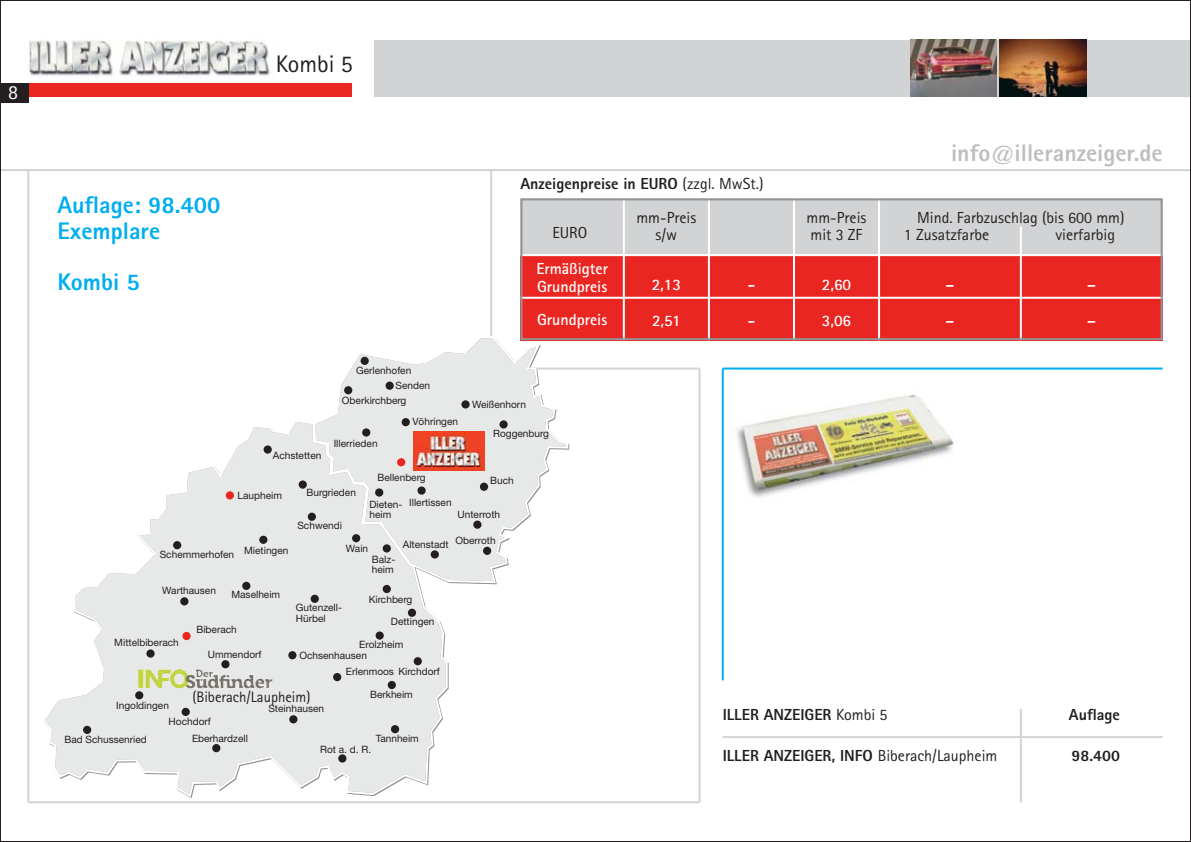
<style>
.page{position:relative;width:1191px;height:842px;background:#fff}
.page>*{position:absolute;margin:0;border:0;box-sizing:border-box;transform-origin:0 0}
.t1{font:800 24px/25.6px "Rotis Sans Serif";color:#00aeef}
.t2{font:800 24px "Rotis Sans Serif";color:#bcbec0}
.t3{font:24px "Rotis Sans Serif";color:#231f20}
.t4{font:20px "Rotis Sans Serif";color:#fff}
.t5{font:800 16px "Rotis Sans Serif";color:#231f20}
.t6{font:16px/17.2px "Rotis Sans Serif";color:#231f20}
.t7{font:700 16px/17.2px "Rotis Sans Serif";color:#fff}
.t8{font:15.2px "Rotis Sans Serif";color:#231f20}
.t9{font:10px/10.8px "Helvetica Neue";color:#231f20}
.s1{font-weight:400}
</style>
<div class="page">
<img style="left:29px;top:40px;width:241px;height:38px">
<div style="left:0;top:83px;width:351px;height:13px;background:#ea2622"></div>
<div style="left:0;top:83px;width:28px;height:20px;background:#231f20"></div>
<div style="left:374px;top:40px;width:817px;height:56px;background:#d1d3d4"></div>
<hr style="left:0;top:169px;width:1191px;height:2px;background:#d1d3d4">
<hr style="left:27px;top:170px;width:2px;height:632px;background:#d1d3d4">
<hr style="left:28px;top:801px;width:671px;height:2px;background:#d1d3d4">
<hr style="left:698px;top:369px;width:2px;height:433px;background:#d1d3d4">
<hr style="left:491px;top:368px;width:208px;height:2px;background:#d1d3d4">
<hr style="left:490px;top:170px;width:2px;height:199px;background:#d1d3d4">
<img style="left:737px;top:393px;width:217px;height:104px">
<hr style="left:722px;top:369px;width:2px;height:311px;background:#00aeef">
<hr style="left:722px;top:368px;width:440px;height:2px;background:#00aeef">
<div style="left:520px;top:198px;width:642px;height:57px;background:#d1d3d4"></div>
<div style="left:520px;top:255px;width:642px;height:85px;background:#ea2622"></div>
<hr style="left:623px;top:198px;width:2px;height:142px;background:#fff">
<hr style="left:708px;top:198px;width:2px;height:142px;background:#fff">
<hr style="left:793px;top:198px;width:2px;height:142px;background:#fff">
<hr style="left:878px;top:198px;width:2px;height:142px;background:#fff">
<hr style="left:520px;top:297px;width:642px;height:2px;background:#fff">
<hr style="left:1019px;top:227px;width:2px;height:113px;background:#fff">
<hr style="left:520px;top:254px;width:642px;height:2px;background:#fff">
<div style="left:520px;top:198px;width:642px;height:142px;border:2px solid #939598"></div>
<hr style="left:722px;top:736px;width:440px;height:2px;background:#d1d3d4">
<hr style="left:1019px;top:709px;width:2px;height:93px;background:#d1d3d4">
<img style="left:910px;top:40px;width:86px;height:56px">
<img style="left:999px;top:40px;width:87px;height:56px">
<svg style="left:325px;top:336px;width:243px;height:247px"></svg>
<svg style="left:43px;top:420px;width:405px;height:377px"></svg>
<div style="left:385px;top:382px;width:9px;height:8px;background:#231f20;border-radius:50%"></div>
<div style="left:360px;top:357px;width:9px;height:8px;background:#231f20;border-radius:50%"></div>
<div style="left:344px;top:386px;width:8px;height:8px;background:#231f20;border-radius:50%"></div>
<div style="left:401px;top:418px;width:9px;height:8px;background:#231f20;border-radius:50%"></div>
<div style="left:362px;top:428px;width:8px;height:9px;background:#231f20;border-radius:50%"></div>
<div style="left:397px;top:458px;width:8px;height:8px;background:#ea2622;border-radius:50%"></div>
<div style="left:375px;top:488px;width:8px;height:9px;background:#231f20;border-radius:50%"></div>
<div style="left:417px;top:486px;width:9px;height:9px;background:#231f20;border-radius:50%"></div>
<div style="left:461px;top:400px;width:8px;height:8px;background:#231f20;border-radius:50%"></div>
<div style="left:499px;top:420px;width:9px;height:9px;background:#231f20;border-radius:50%"></div>
<div style="left:480px;top:483px;width:8px;height:8px;background:#231f20;border-radius:50%"></div>
<div style="left:473px;top:521px;width:8px;height:8px;background:#231f20;border-radius:50%"></div>
<div style="left:431px;top:550px;width:8px;height:8px;background:#231f20;border-radius:50%"></div>
<div style="left:483px;top:547px;width:8px;height:8px;background:#231f20;border-radius:50%"></div>
<svg style="left:263px;top:445px;width:9px;height:9px"></svg>
<div style="left:226px;top:491px;width:8px;height:8px;background:#ea2622;border-radius:50%"></div>
<div style="left:299px;top:480px;width:8px;height:9px;background:#231f20;border-radius:50%"></div>
<div style="left:308px;top:513px;width:8px;height:8px;background:#231f20;border-radius:50%"></div>
<div style="left:352px;top:534px;width:8px;height:8px;background:#231f20;border-radius:50%"></div>
<div style="left:383px;top:544px;width:8px;height:8px;background:#231f20;border-radius:50%"></div>
<div style="left:259px;top:536px;width:8px;height:8px;background:#231f20;border-radius:50%"></div>
<div style="left:173px;top:541px;width:8px;height:8px;background:#231f20;border-radius:50%"></div>
<div style="left:242px;top:582px;width:8px;height:8px;background:#231f20;border-radius:50%"></div>
<div style="left:180px;top:597px;width:8px;height:8px;background:#231f20;border-radius:50%"></div>
<div style="left:182px;top:632px;width:9px;height:8px;background:#ea2622;border-radius:50%"></div>
<div style="left:311px;top:595px;width:8px;height:8px;background:#231f20;border-radius:50%"></div>
<div style="left:383px;top:585px;width:8px;height:8px;background:#231f20;border-radius:50%"></div>
<div style="left:408px;top:609px;width:8px;height:8px;background:#231f20;border-radius:50%"></div>
<svg style="left:375px;top:631px;width:9px;height:9px"></svg>
<div style="left:221px;top:660px;width:8px;height:8px;background:#231f20;border-radius:50%"></div>
<div style="left:146px;top:649px;width:9px;height:9px;background:#231f20;border-radius:50%"></div>
<div style="left:288px;top:651px;width:8px;height:8px;background:#231f20;border-radius:50%"></div>
<div style="left:413px;top:657px;width:9px;height:8px;background:#231f20;border-radius:50%"></div>
<div style="left:333px;top:673px;width:8px;height:8px;background:#231f20;border-radius:50%"></div>
<div style="left:289px;top:715px;width:8px;height:8px;background:#231f20;border-radius:50%"></div>
<div style="left:212px;top:744px;width:8px;height:8px;background:#231f20;border-radius:50%"></div>
<div style="left:182px;top:708px;width:8px;height:8px;background:#231f20;border-radius:50%"></div>
<div style="left:135px;top:691px;width:8px;height:8px;background:#231f20;border-radius:50%"></div>
<div style="left:338px;top:754px;width:8px;height:8px;background:#231f20;border-radius:50%"></div>
<div style="left:391px;top:725px;width:8px;height:8px;background:#231f20;border-radius:50%"></div>
<div style="left:388px;top:681px;width:8px;height:8px;background:#231f20;border-radius:50%"></div>
<div style="left:83px;top:726px;width:8px;height:8px;background:#231f20;border-radius:50%"></div>
<img style="left:413px;top:432px;width:71px;height:38px">
<img style="left:138px;top:669px;width:70px;height:19px">
<p class="t4" style="left:8px;top:85px;width:11px">8</p>
<p class="t1" style="left:57px;top:194px;width:165px">Auflage: 98.400<br>Exemplare</p>
<p class="t1" style="left:57px;top:271px;width:84px">Kombi 5</p>
<p class="t3" style="left:276px;top:56px;width:78px">Kombi 5</p>
<p class="t2" style="left:951px;top:145px;width:213px">info@illeranzeiger.de</p>
<p class="t5" style="left:520px;top:178px;width:244px">Anzeigenpreise in EURO <span class="s1">(zzgl. MwSt.)</span></p>
<p class="t6" style="left:552px;top:225px;width:36px">EURO</p>
<p class="t6" style="left:636px;top:210px;width:61px;text-align:center">mm-Preis s/w</p>
<p class="t6" style="left:806px;top:211px;width:61px">mm-Preis mit 3 ZF</p>
<p class="t6" style="left:904px;top:210px;width:222px;text-indent:13px">Mind. Farbzuschlag (bis 600 mm)<br>1 Zusatzfarbe</p>
<p class="t6" style="left:1055px;top:227px;width:61px">vierfarbig</p>
<p class="t7" style="left:536px;top:262px;width:73px">Ermäßigter<br>Grundpreis</p>
<p class="t7" style="left:537px;top:312px;width:72px">Grundpreis</p>
<p class="t7" style="left:651px;top:278px;width:31px">2,13</p>
<p class="t7" style="left:747px;top:278px;width:9px">-</p>
<p class="t7" style="left:822px;top:278px;width:31px">2,60</p>
<p class="t7" style="left:945px;top:278px;width:10px">–</p>
<p class="t7" style="left:1087px;top:278px;width:10px">–</p>
<p class="t7" style="left:652px;top:313px;width:30px">2,51</p>
<p class="t7" style="left:747px;top:313px;width:9px">-</p>
<p class="t7" style="left:822px;top:313px;width:31px">3,06</p>
<p class="t7" style="left:945px;top:313px;width:10px">–</p>
<p class="t7" style="left:1087px;top:313px;width:10px">–</p>
<p class="t9" style="left:356px;top:366px;width:57px">Gerlenhofen</p>
<p class="t9" style="left:342px;top:396px;width:66px">Oberkirchberg</p>
<p class="t9" style="left:334px;top:439px;width:45px">Illerrieden</p>
<p class="t9" style="left:395px;top:381px;width:36px">Senden</p>
<p class="t9" style="left:472px;top:400px;width:55px">Weißenhorn</p>
<p class="t9" style="left:412px;top:417px;width:47px">Vöhringen</p>
<p class="t9" style="left:493px;top:429px;width:57px">Roggenburg</p>
<p class="t9" style="left:490px;top:475px;width:25px">Buch</p>
<p class="t9" style="left:457px;top:510px;width:44px">Unterroth</p>
<p class="t9" style="left:403px;top:540px;width:94px">Altenstadt Oberroth</p>
<p class="t9" style="left:273px;top:451px;width:50px">Achstetten</p>
<p class="t9" style="left:237px;top:491px;width:46px">Laupheim</p>
<p class="t9" style="left:306px;top:488px;width:51px">Burgrieden</p>
<p class="t9" style="left:297px;top:521px;width:46px">Schwendi</p>
<p class="t9" style="left:244px;top:546px;width:46px">Mietingen</p>
<p class="t9" style="left:377px;top:473px;width:50px">Bellenberg</p>
<p class="t9" style="left:369px;top:499px;width:34px">Dieten&shy;heim</p>
<p class="t9" style="left:409px;top:498px;width:44px">Illertissen</p>
<p class="t9" style="left:346px;top:544px;width:24px">Wain</p>
<p class="t9" style="left:160px;top:550px;width:76px">Schemmerhofen</p>
<p class="t9" style="left:162px;top:585px;width:55px">Warthausen</p>
<p class="t9" style="left:231px;top:590px;width:50px">Maselheim</p>
<p class="t9" style="left:372px;top:555px;width:25px">Balz&shy;heim</p>
<p class="t9" style="left:369px;top:595px;width:45px">Kirchberg</p>
<p class="t9" style="left:391px;top:617px;width:45px">Dettingen</p>
<p class="t9" style="left:299px;top:639px;width:105px;line-height:11.4px;text-indent:60px">Erolzheim<br>Ochsenhausen</p>
<p class="t9" style="left:346px;top:667px;width:95px">Erlenmoos Kirchdorf</p>
<p class="t9" style="left:296px;top:603px;width:48px">Gutenzell-<br>Hürbel</p>
<p class="t9" style="left:196px;top:625px;width:42px">Biberach</p>
<p class="t9" style="left:114px;top:638px;width:66px">Mittelbiberach</p>
<p class="t9" style="left:208px;top:650px;width:55px">Ummendorf</p>
<p class="t8" style="left:192px;top:691px;width:120px">(Biberach/Laupheim)</p>
<p class="t9" style="left:116px;top:701px;width:54px">Ingoldingen</p>
<p class="t9" style="left:64px;top:735px;width:84px">Bad Schussenried</p>
<p class="t9" style="left:268px;top:704px;width:57px">Steinhausen</p>
<p class="t9" style="left:169px;top:717px;width:44px">Hochdorf</p>
<p class="t9" style="left:192px;top:734px;width:57px">Eberhardzell</p>
<p class="t9" style="left:370px;top:690px;width:44px">Berkheim</p>
<p class="t9" style="left:376px;top:734px;width:45px">Tannheim</p>
<p class="t9" style="left:320px;top:745px;width:53px">Rot a. d. R.</p>
<p class="t5" style="left:722px;top:709px;width:166px">ILLER ANZEIGER <span class="s1">Kombi 5</span></p>
<p class="t5" style="left:1069px;top:709px;width:52px">Auflage</p>
<p class="t5" style="left:722px;top:750px;width:276px">ILLER ANZEIGER, INFO <span class="s1">Biberach/Laupheim</span></p>
<p class="t5" style="left:1071px;top:750px;width:50px">98.400</p>
</div>
